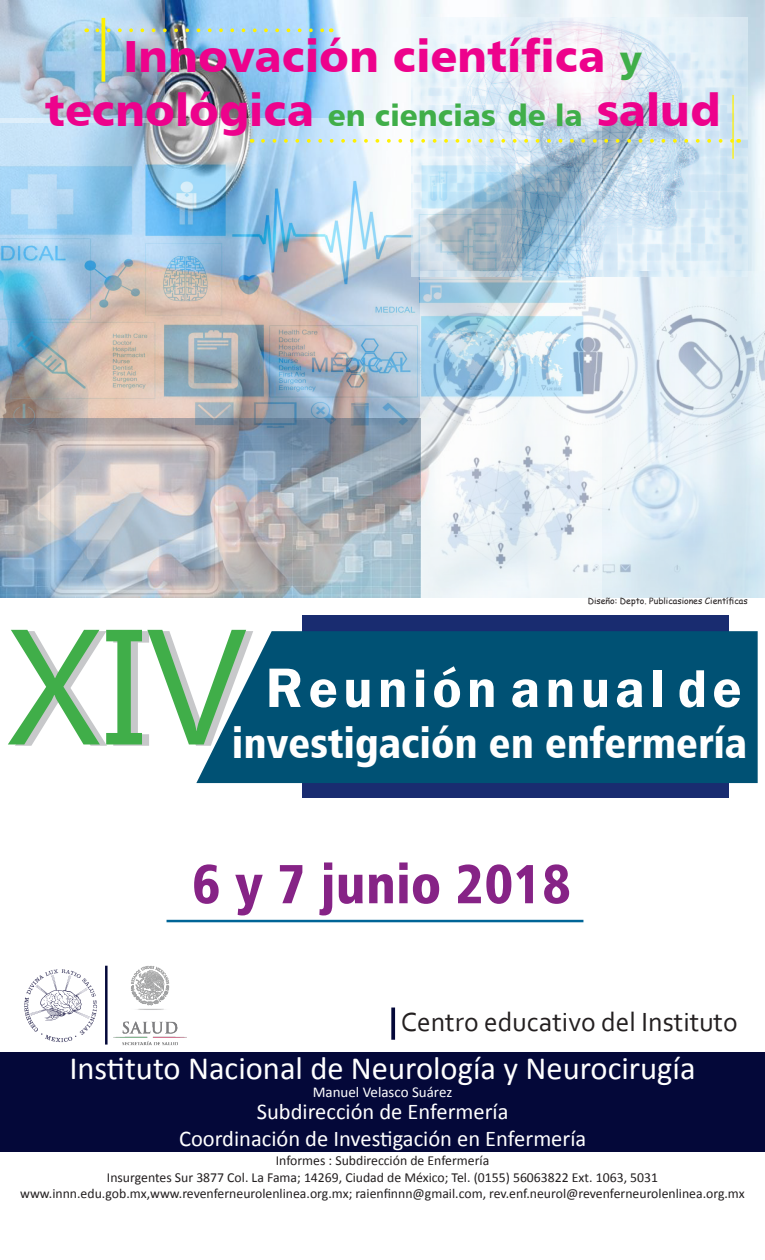
<style>
.page{position:relative;width:765px;height:1260px;background:#fff}
.page>*{position:absolute;margin:0;border:0;box-sizing:border-box;transform-origin:0 0}
.t1{font:163.75px "Khmer UI";color:#40ae49}
.t2{font:600 55px "Franklin Gothic";letter-spacing:.09em;color:#fff}
.t3{font:55px "Humanist 777 BT Black Condensed B";color:#862386}
.t4{font:45px "Humanist 777 BT Black B";color:#ed028c}
.t5{font:42.5px "Humanist 777 BT Black Condensed B";color:#fff}
.t6{font:32.5px "Calibri";color:#fff}
.t7{font:27.5px "Corbel";color:#231f20}
.t8{font:22.5px "Calibri";color:#fff}
.t9{font:15px "Calibri";color:#fff}
.t10{font:13.75px "Calibri";color:#231f20}
.t11{font:8.75px "Comic Sans MS";color:#231f20}
.s1{font-size:37.5px;color:#40ae49}
.s2{font-size:30px;color:#40ae49}
.s3{font-size:57.5px}
</style>
<div class="page">
<div style="left:302px;top:615px;width:427px;height:182px;background:#192c70"></div>
<svg style="left:196px;top:631px;width:562px;height:152px;background:#115c7d"></svg>
<img style="left:164px;top:0;width:600px;height:272px">
<div style="left:0;top:1052px;width:765px;height:100px;background:#040839"></div>
<img style="left:24px;top:969px;width:73px;height:74px">
<img style="left:113px;top:966px;width:73px;height:80px">
<svg style="left:391px;top:1008px;width:4px;height:32px"></svg>
<img style="left:0;top:119px;width:420px;height:299px">
<img style="left:420px;top:272px;width:345px;height:325px">
<img style="left:0;top:0;width:164px;height:123px">
<hr style="left:167px;top:920px;width:416px;height:2px;background:#006597">
<hr style="left:105px;top:966px;width:3px;height:79px;background:#040839">
<svg style="left:97px;top:28px;width:228px;height:4px"></svg>
<hr style="left:102px;top:18px;width:3px;height:64px;background:#fff101">
<img style="left:412px;top:18px;width:335px;height:259px">
<svg style="left:263px;top:139px;width:476px;height:4px;background:#d8e4b7"></svg>
<hr style="left:732px;top:95px;width:2px;height:64px;background:#fff101">
<img style="left:0;top:418px;width:420px;height:179px">
<p class="t4" style="left:124px;top:28px;width:519px">Innovación científica <span class="s1">y</span></p>
<p class="t4" style="left:45px;top:82px;width:677px">tecnológica <span class="s2">en ciencias de la</span> salud</p>
<p class="t11" style="left:588px;top:595px;width:161px">Diseño: Depto. Publicasiones Científicas</p>
<p class="t1" style="left:6px;top:593px;width:243px">XIV</p>
<p class="t2" style="left:266px;top:655px;width:478px"><span class="s3">R</span>eunión anual de</p>
<p class="t5" style="left:232px;top:716px;width:517px">investigación en enfermería</p>
<p class="t3" style="left:192px;top:849px;width:381px">6 y 7 junio 2018</p>
<p class="t7" style="left:401px;top:1004px;width:338px">Centro educativo del Instituto</p>
<p class="t6" style="left:69px;top:1048px;width:628px">Instituto Nacional de Neurología y Neurocirugía</p>
<p class="t9" style="left:313px;top:1083px;width:141px">Manuel Velasco Suárez</p>
<p class="t8" style="left:257px;top:1098px;width:253px">Subdirección de Enfermería</p>
<p class="t8" style="left:179px;top:1125px;width:409px">Coordinación de Investigación en Enfermería</p>
<p class="t10" style="left:276px;top:1152px;width:215px">Informes : Subdirección de Enfermería</p>
<p class="t10" style="left:107px;top:1169px;width:553px">Insurgentes Sur 3877 Col. La Fama; 14269, Ciudad de México; Tel. (0155) 56063822 Ext. 1063, 5031</p>
<p class="t10" style="left:20px;top:1185px;width:726px">www.innn.edu.gob.mx,www.revenferneurolenlinea.org.mx; raienfinnn@gmail.com, rev.enf.neurol@revenferneurolenlinea.org.mx</p>
</div>
